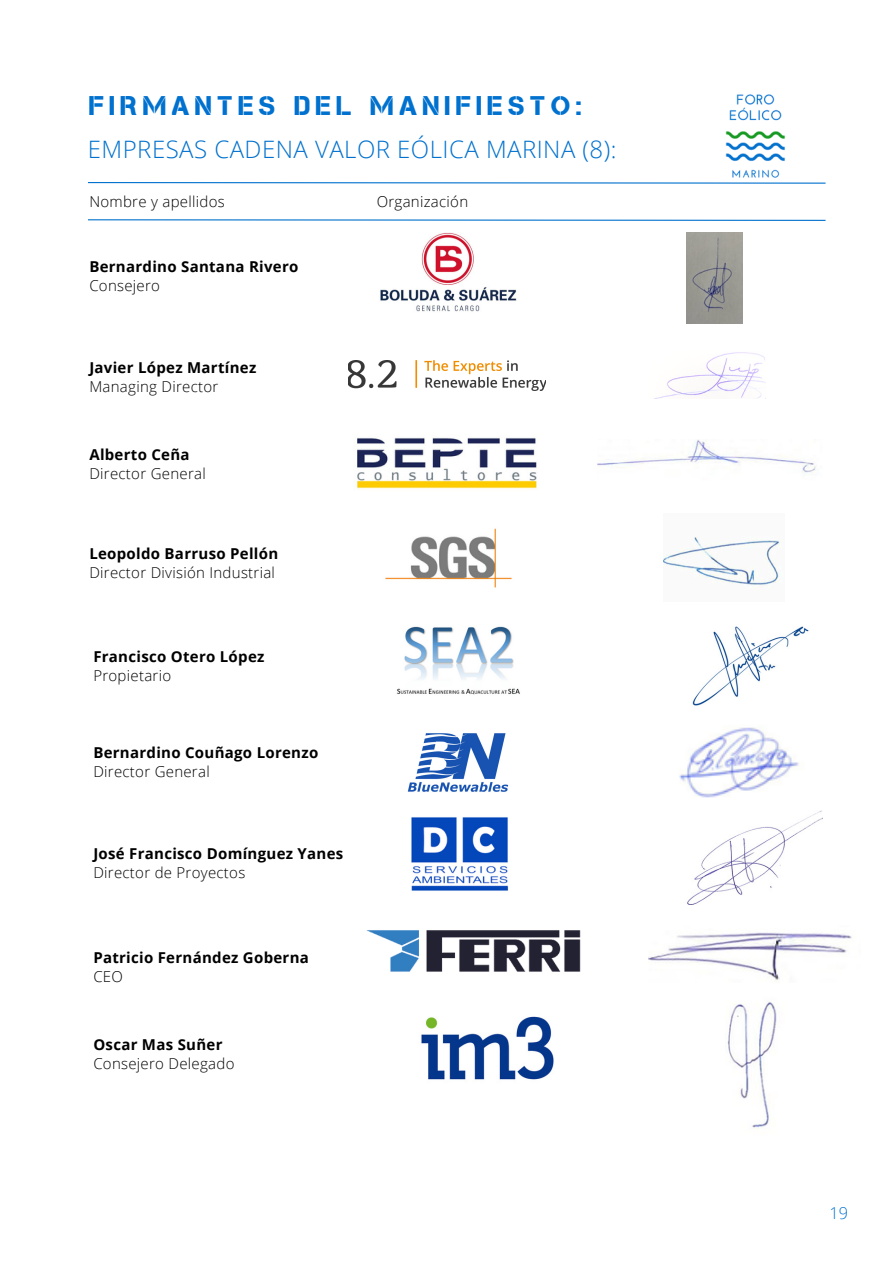
<style>
.page{position:relative;width:894px;height:1264px;background:#fff}
.page>*{position:absolute;margin:0;border:0;box-sizing:border-box;transform-origin:0 0}
.t1{font:27px "Capture Smallz Clean";letter-spacing:.2em;color:#0071ce}
.t2{font:300 24px "Open Sans";letter-spacing:.02em;color:#0071ce}
.t3{font:300 16.35px "Open Sans";color:#0071ce}
.t4{font:700 15px "Open Sans";letter-spacing:.02em;color:#000}
.t5{font:300 15px "Open Sans";letter-spacing:.02em;color:#000}
</style>
<div class="page">
<img style="left:725px;top:94px;width:61px;height:83px">
<svg style="left:88px;top:182px;width:738px;height:2px"></svg>
<svg style="left:88px;top:219px;width:738px;height:2px"></svg>
<img style="left:380px;top:232px;width:137px;height:80px">
<img style="left:686px;top:232px;width:56px;height:91px">
<img style="left:348px;top:360px;width:197px;height:30px">
<img style="left:654px;top:352px;width:111px;height:47px">
<img style="left:357px;top:437px;width:180px;height:52px">
<img style="left:597px;top:439px;width:219px;height:36px">
<img style="left:663px;top:536px;width:119px;height:52px">
<img style="left:385px;top:528px;width:127px;height:60px">
<img style="left:397px;top:626px;width:123px;height:69px">
<img style="left:692px;top:626px;width:117px;height:80px">
<img style="left:407px;top:733px;width:102px;height:59px">
<img style="left:679px;top:727px;width:120px;height:71px">
<img style="left:411px;top:817px;width:97px;height:74px">
<img style="left:687px;top:811px;width:135px;height:93px">
<img style="left:366px;top:930px;width:215px;height:42px">
<img style="left:648px;top:932px;width:204px;height:50px">
<img style="left:421px;top:1016px;width:133px;height:64px">
<img style="left:727px;top:1002px;width:50px;height:127px">
<p class="t1" style="left:89px;top:90px;width:494px">FIRMANTES DEL MANIFIESTO:</p>
<p class="t2" style="left:88px;top:133px;width:530px">EMPRESAS CADENA VALOR EÓLICA MARINA (8):</p>
<p class="t5" style="left:89px;top:191px;width:137px">Nombre y apellidos</p>
<p class="t5" style="left:376px;top:191px;width:93px">Organización</p>
<p class="t4" style="left:89px;top:256px;width:210px">Bernardino Santana Rivero</p>
<p class="t5" style="left:89px;top:275px;width:72px">Consejero</p>
<p class="t4" style="left:89px;top:356px;width:168px">Javier López Martínez</p>
<p class="t5" style="left:89px;top:375px;width:130px">Managing Director</p>
<p class="t4" style="left:89px;top:444px;width:102px">Alberto Ceña</p>
<p class="t5" style="left:89px;top:463px;width:118px">Director General</p>
<p class="t4" style="left:89px;top:542px;width:190px">Leopoldo Barruso Pellón</p>
<p class="t5" style="left:89px;top:561px;width:187px">Director División Industrial</p>
<p class="t4" style="left:93px;top:646px;width:172px">Francisco Otero López</p>
<p class="t5" style="left:93px;top:665px;width:79px">Propietario</p>
<p class="t4" style="left:93px;top:741px;width:226px">Bernardino Couñago Lorenzo</p>
<p class="t5" style="left:93px;top:760px;width:118px">Director General</p>
<p class="t4" style="left:93px;top:842px;width:251px">José Francisco Domínguez Yanes</p>
<p class="t5" style="left:93px;top:862px;width:153px">Director de Proyectos</p>
<p class="t4" style="left:93px;top:946px;width:217px">Patricio Fernández Goberna</p>
<p class="t5" style="left:93px;top:966px;width:31px">CEO</p>
<p class="t4" style="left:93px;top:1033px;width:131px">Oscar Mas Suñer</p>
<p class="t5" style="left:93px;top:1052px;width:143px">Consejero Delegado</p>
<p class="t3" style="left:829px;top:1201px;width:20px">19</p>
</div>
